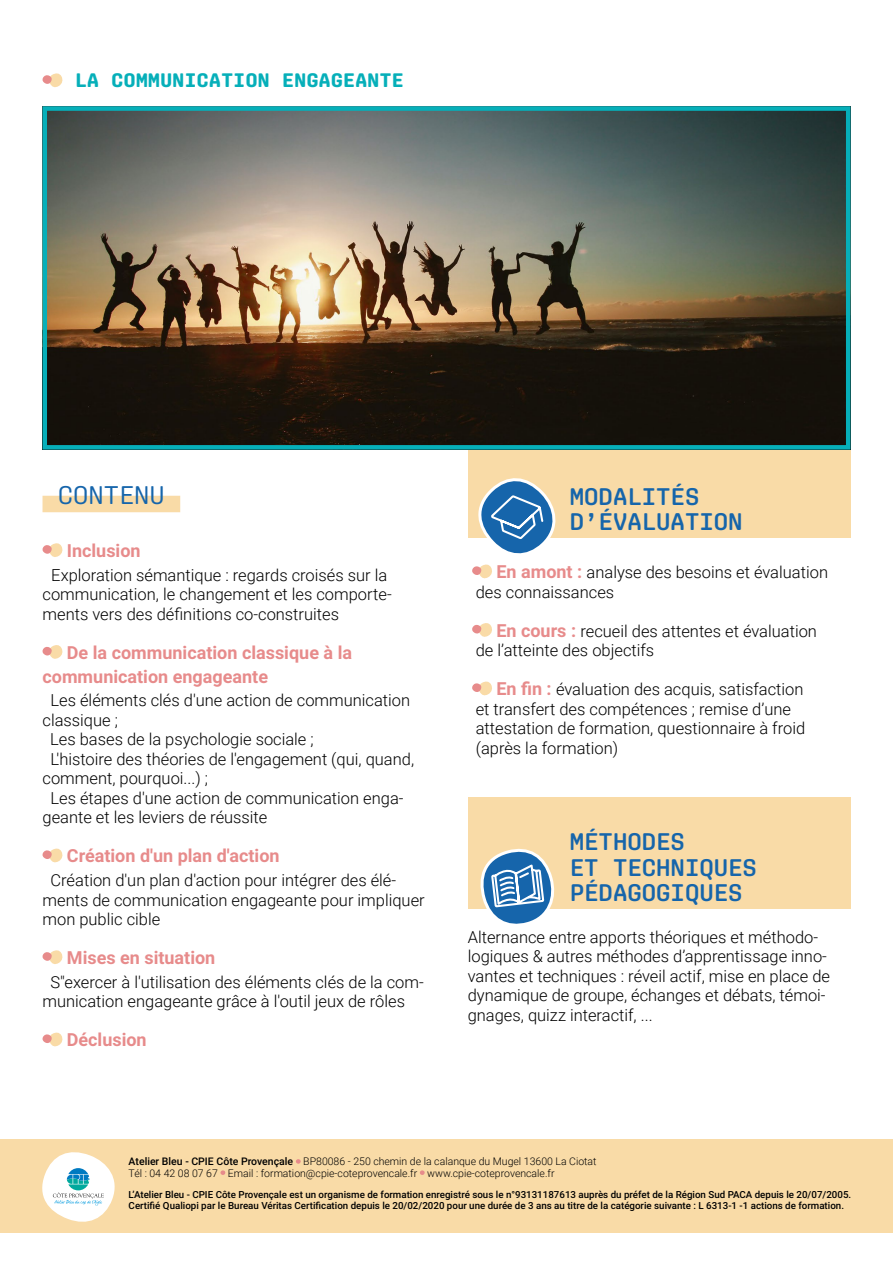
<style>
.page{position:relative;width:893px;height:1263px;background:#fff}
.page>*{position:absolute;margin:0;border:0;box-sizing:border-box;transform-origin:0 0}
.t1{font:25.5px "Aglet Mono";color:#1665ab}
.t2{font:600 24px/25.5px "Aglet Mono";color:#1665ab}
.t3{font:700 19.5px "Aglet Mono";letter-spacing:.025em;color:#06afb9}
.t4{font:700 18px/23.7px "Roboto";color:#e78b8b}
.t5{font:300 16.5px/19.5px "Roboto";color:#000}
.t6{font:300 10.5px/11.2px "Roboto";color:#000}
.t7{font:500 9.75px/10.5px "Roboto";color:#000}
.s1{font-weight:700;font-size:18px;color:#e78b8b}
.s2{font-weight:500}
</style>
<div class="page">
<div style="left:0;top:1140px;width:893px;height:93px;background:#f9dba7"></div>
<svg style="left:296px;top:1159px;width:5px;height:5px"></svg>
<svg style="left:220px;top:1170px;width:6px;height:5px"></svg>
<svg style="left:419px;top:1170px;width:6px;height:5px"></svg>
<svg style="left:42px;top:1152px;width:73px;height:70px"></svg>
<div style="left:468px;top:427px;width:382px;height:111px;background:#f9dba7"></div>
<div style="left:468px;top:797px;width:382px;height:112px;background:#f9dba7"></div>
<img style="left:48px;top:111px;width:797px;height:334px">
<div style="left:43px;top:106px;width:807px;height:344px;border:4px solid #06afb9"></div>
<svg style="left:42px;top:73px;width:21px;height:15px"></svg>
<div style="left:43px;top:496px;width:137px;height:16px;background:#f9dba7"></div>
<svg style="left:42px;top:543px;width:21px;height:14px"></svg>
<svg style="left:42px;top:645px;width:21px;height:14px"></svg>
<svg style="left:42px;top:848px;width:21px;height:15px"></svg>
<svg style="left:42px;top:950px;width:21px;height:14px"></svg>
<svg style="left:42px;top:1032px;width:21px;height:15px"></svg>
<svg style="left:472px;top:564px;width:20px;height:15px"></svg>
<svg style="left:472px;top:623px;width:20px;height:14px"></svg>
<svg style="left:472px;top:681px;width:20px;height:15px"></svg>
<svg style="left:478px;top:478px;width:78px;height:76px"></svg>
<svg style="left:480px;top:848px;width:75px;height:76px"></svg>
<p class="t3" style="left:75px;top:69px;width:330px">LA COMMUNICATION ENGAGEANTE</p>
<h1 class="t1" style="left:58px;top:480px;width:109px">CONTENU</h1>
<h2 class="t2" style="left:570px;top:483px;width:174px">MODALITÉS<br>D’ÉVALUATION</h2>
<p class="t4" style="left:67px;top:538px;width:75px">Inclusion</p>
<p class="t5" style="left:43px;top:564px;width:351px;text-indent:9px">Exploration sémantique : regards croisés sur la communication, le changement et les comporte&shy;ments vers des définitions co-construites</p>
<p class="t4" style="left:43px;top:640px;width:311px;text-indent:24px">De la communication classique à la communication engageante</p>
<p class="t5" style="left:51px;top:690px;width:361px">Les éléments clés d'une action de communication</p>
<p class="t5" style="left:43px;top:709px;width:77px">classique ;</p>
<p class="t5" style="left:50px;top:729px;width:265px">Les bases de la psychologie sociale ;</p>
<p class="t5" style="left:51px;top:749px;width:365px">L'histoire des théories de l'engagement (qui, quand,</p>
<p class="t5" style="left:43px;top:768px;width:167px">comment, pourquoi...) ;</p>
<p class="t5" style="left:51px;top:788px;width:355px">Les étapes d'une action de communication enga-</p>
<p class="t5" style="left:43px;top:807px;width:226px">geante et les leviers de réussite</p>
<p class="t4" style="left:67px;top:843px;width:214px">Création d'un plan d'action</p>
<p class="t5" style="left:43px;top:870px;width:384px;text-indent:8px">Création d'un plan d'action pour intégrer des élé&shy;ments de communication engageante pour impliquer mon public cible</p>
<p class="t4" style="left:67px;top:945px;width:150px">Mises en situation</p>
<p class="t5" style="left:43px;top:972px;width:383px;text-indent:8px">S"exercer à l'utilisation des éléments clés de la com&shy;munication engageante grâce à l'outil jeux de rôles</p>
<p class="t4" style="left:67px;top:1027px;width:81px">Déclusion</p>
<p class="t5" style="left:476px;top:562px;width:354px;text-indent:21px"><span class="s1">En amont :</span> analyse des besoins et évaluation des connaissances</p>
<p class="t5" style="left:476px;top:621px;width:343px;text-indent:21px"><span class="s1">En cours :</span> recueil des attentes et évaluation de l’atteinte des objectifs</p>
<p class="t5" style="left:476px;top:679px;width:331px;text-indent:21px"><span class="s1">En fin :</span> évaluation des acquis, satisfaction et transfert des compétences ; remise d’une attestation de formation, questionnaire à froid (après la formation)</p>
<h2 class="t2" style="left:570px;top:828px;width:189px">MÉTHODES<br>ET TECHNIQUES<br>PÉDAGOGIQUES</h2>
<p class="t5" style="left:468px;top:926px;width:364px">Alternance entre apports théoriques et méthodo&shy;logiques &amp; autres méthodes d’apprentissage inno&shy;vantes et techniques : réveil actif, mise en place de dynamique de groupe, échanges et débats, témoi&shy;gnages, quizz interactif, ...</p>
<p class="t6" style="left:129px;top:1155px;width:469px"><span class="s2">Atelier Bleu - CPIE Côte Provençale</span> BP80086 - 250 chemin de la calanque du Mugel 13600 La Ciotat<br>Tél : 04 42 08 07 67 Email : formation@cpie-coteprovencale.fr www.cpie-coteprovencale.fr</p>
<p class="t7" style="left:129px;top:1189px;width:724px">L’Atelier Bleu - CPIE Côte Provençale est un organisme de formation enregistré sous le n°93131187613 auprès du préfet de la Région Sud PACA depuis le 20/07/2005.<br>Certifié Qualiopi par le Bureau Véritas Certification depuis le 20/02/2020 pour une durée de 3 ans au titre de la catégorie suivante : L 6313-1 -1 actions de formation.</p>
</div>
